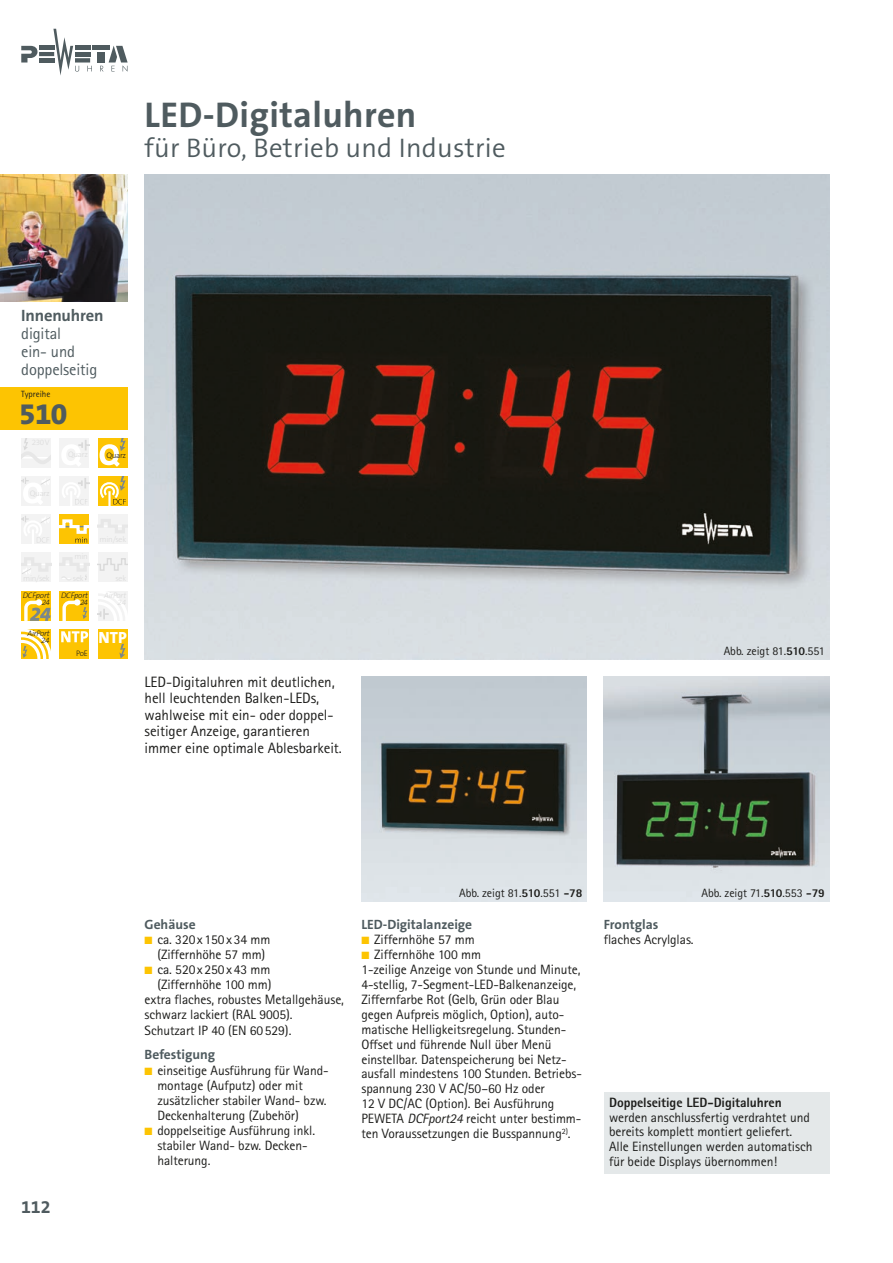
<style>
.page{position:relative;width:893px;height:1263px;background:#fff}
.page>*{position:absolute;margin:0;border:0;box-sizing:border-box;transform-origin:0 0}
.t1{font:700 36px "The Sans B W7";letter-spacing:.01em;color:#4f5b5f}
.t2{font:800 30px "The Sans B W8";color:#4f5b5f}
.t3{font:300 27px "The Sans B W4";letter-spacing:.01em;color:#4f5b5f}
.t4{font:700 18px "The Sans B W7";color:#4f5b5f}
.t5{font:16.5px/18px "Rotis Sans Serif Std";letter-spacing:-.01em;color:#4f5b5f}
.t6{font:700 16.5px "The Sans B W7";letter-spacing:-.01em;color:#4f5b5f}
.t7{font:800 16.2px "The Sans B W8";color:#fff}
.t8{font:15px/16.5px "Rotis Sans Serif Std";letter-spacing:-.005em;color:#1d1d1b}
.t9{font:13.5px/14.9px "Rotis Sans Serif Std";letter-spacing:-.005em;color:#1d1d1b}
.t10{font:700 13.5px "The Sans B W7";color:#4f5b5f}
.t11{font:800 13.5px "Rotis Sans Serif Std";letter-spacing:-.005em;color:#1d1d1b}
.t12{font:12px "Rotis Sans Serif Std";letter-spacing:-.005em;color:#1d1d1b}
.t13{font:9px "Rotis Sans Serif Std";color:#1d1d1b}
.t14{font:italic 300 7.95px/7.1px "The Sans B W3";letter-spacing:-.02em;color:#1d1d1b;text-align:right}
.t15{font:300 7.95px "The Sans B W3";letter-spacing:-.03em;color:#1d1d1b}
.s1{font-weight:800}
.s2{color:#fdc402}
.s3{font-style:italic}
</style>
<div class="page">
<svg style="left:87px;top:66px;width:5px;height:5px"></svg>
<hr style="left:39px;top:46px;width:15px;height:4px;background:#4f5b5f">
<hr style="left:39px;top:52px;width:15px;height:4px;background:#4f5b5f">
<div style="left:39px;top:58px;width:15px;height:5px;background:#4f5b5f"></div>
<svg style="left:21px;top:46px;width:16px;height:17px"></svg>
<hr style="left:75px;top:46px;width:15px;height:4px;background:#4f5b5f">
<hr style="left:75px;top:52px;width:15px;height:4px;background:#4f5b5f">
<div style="left:75px;top:58px;width:15px;height:5px;background:#4f5b5f"></div>
<div style="left:97px;top:52px;width:8px;height:11px;background:#4f5b5f"></div>
<hr style="left:92px;top:46px;width:18px;height:4px;background:#4f5b5f">
<svg style="left:53px;top:29px;width:26px;height:47px"></svg>
<svg style="left:100px;top:46px;width:28px;height:26px"></svg>
<div style="left:98px;top:514px;width:30px;height:30px;background:#f3f3f3"></div>
<svg style="left:98px;top:519px;width:30px;height:14px"></svg>
<div style="left:60px;top:438px;width:29px;height:30px;background:#f3f3f3"></div>
<svg style="left:62px;top:440px;width:27px;height:26px"></svg>
<div style="left:21px;top:514px;width:30px;height:30px;background:#f3f3f3"></div>
<svg style="left:21px;top:516px;width:29px;height:28px"></svg>
<div style="left:21px;top:438px;width:30px;height:30px;background:#f3f3f3"></div>
<svg style="left:21px;top:438px;width:30px;height:26px"></svg>
<div style="left:21px;top:476px;width:30px;height:30px;background:#f3f3f3"></div>
<svg style="left:21px;top:477px;width:29px;height:27px"></svg>
<div style="left:60px;top:476px;width:29px;height:30px;background:#f3f3f3"></div>
<svg style="left:62px;top:478px;width:27px;height:28px"></svg>
<div style="left:60px;top:553px;width:29px;height:29px;background:#f3f3f3"></div>
<svg style="left:60px;top:557px;width:29px;height:23px"></svg>
<div style="left:21px;top:553px;width:30px;height:29px;background:#f3f3f3"></div>
<svg style="left:21px;top:558px;width:30px;height:16px"></svg>
<div style="left:98px;top:553px;width:30px;height:29px;background:#f3f3f3"></div>
<svg style="left:98px;top:558px;width:30px;height:13px"></svg>
<svg style="left:98px;top:591px;width:30px;height:30px"></svg>
<div style="left:98px;top:629px;width:30px;height:30px;background:#fdc402"></div>
<img style="left:145px;top:174px;width:684px;height:485px">
<div style="left:0;top:387px;width:128px;height:42px;background:#fdc402"></div>
<img style="left:0;top:174px;width:128px;height:128px">
<img style="left:361px;top:676px;width:226px;height:225px">
<img style="left:604px;top:676px;width:225px;height:225px">
<div style="left:604px;top:1092px;width:225px;height:82px;background:#e4e8e9"></div>
<div style="left:60px;top:591px;width:29px;height:30px;background:#fdc402"></div>
<svg style="left:62px;top:599px;width:25px;height:22px"></svg>
<div style="left:98px;top:438px;width:30px;height:30px;background:#fdc402"></div>
<svg style="left:100px;top:438px;width:26px;height:29px"></svg>
<div style="left:21px;top:591px;width:30px;height:30px;background:#fdc402"></div>
<svg style="left:24px;top:599px;width:27px;height:22px"></svg>
<div style="left:60px;top:629px;width:29px;height:30px;background:#fdc402"></div>
<svg style="left:61px;top:631px;width:27px;height:11px"></svg>
<svg style="left:119px;top:643px;width:7px;height:15px"></svg>
<div style="left:60px;top:514px;width:29px;height:30px;background:#fdc402"></div>
<svg style="left:60px;top:519px;width:29px;height:24px"></svg>
<div style="left:98px;top:476px;width:30px;height:30px;background:#fdc402"></div>
<svg style="left:100px;top:476px;width:26px;height:30px"></svg>
<svg style="left:21px;top:629px;width:30px;height:30px"></svg>
<h1 class="t1" style="left:145px;top:91px;width:273px">LED-Digitaluhren</h1>
<h3 class="t3" style="left:145px;top:130px;width:363px">für Büro, Betrieb und Industrie</h3>
<p class="t6" style="left:21px;top:304px;width:84px">Innenuhren</p>
<p class="t5" style="left:21px;top:324px;width:78px">digital<br>ein- und doppelseitig</p>
<p class="t13" style="left:21px;top:389px;width:31px">Typreihe</p>
<h2 class="t2" style="left:19px;top:395px;width:50px">510</h2>
<p class="t15" style="left:106px;top:450px;width:21px">Quarz</p>
<p class="t14" style="left:23px;top:592px;width:29px">DCFport<br>24</p>
<p class="t14" style="left:28px;top:630px;width:24px">AirPort<br>24</p>
<p class="t14" style="left:61px;top:592px;width:29px">DCFport<br>24</p>
<p class="t15" style="left:76px;top:649px;width:13px">PoE</p>
<p class="t7" style="left:98px;top:627px;width:30px">NTP</p>
<p class="t8" style="left:145px;top:673px;width:199px">LED-Digitaluhren mit deutlichen, hell leuchtenden Balken-LEDs, wahlweise mit ein- oder doppel&shy;seitiger Anzeige, garantieren immer eine optimale Ablesbarkeit.</p>
<p class="t12" style="left:724px;top:644px;width:103px">Abb. zeigt 81.<span class="s1">510</span>.551</p>
<h3 class="t4" style="left:21px;top:1195px;width:31px">112</h3>
<p class="t10" style="left:145px;top:915px;width:53px">Gehäuse</p>
<p class="t9" style="left:145px;top:932px;width:127px;text-align:center"><span class="s2">■</span> ca. 320x150x34 mm (Ziffernhöhe 57 mm)</p>
<p class="t9" style="left:145px;top:962px;width:127px"><span class="s2">■</span> ca. 520x250x43 mm</p>
<p class="t9" style="left:157px;top:977px;width:116px">(Ziffernhöhe 100 mm)</p>
<p class="t9" style="left:145px;top:992px;width:201px">extra flaches, robustes Metallgehäuse,</p>
<p class="t9" style="left:145px;top:1007px;width:149px">schwarz lackiert (RAL 9005).</p>
<p class="t9" style="left:145px;top:1023px;width:148px">Schutzart IP 40 (EN 60529).</p>
<p class="t10" style="left:145px;top:1046px;width:72px">Befestigung</p>
<p class="t9" style="left:157px;top:1063px;width:172px;text-indent:-13px"><span class="s2">■</span> einseitige Ausführung für Wand&shy;montage (Aufputz) oder mit zusätzlicher stabiler Wand- bzw.<br>Deckenhalterung (Zubehör)</p>
<p class="t9" style="left:157px;top:1123px;width:159px;text-indent:-13px"><span class="s2">■</span> doppelseitige Ausführung inkl. stabiler Wand- bzw. Decken&shy;halterung.</p>
<p class="t12" style="left:459px;top:886px;width:125px">Abb. zeigt 81.<span class="s1">510</span>.551 <span class="s1">-78</span></p>
<p class="t12" style="left:701px;top:886px;width:125px">Abb. zeigt 71.<span class="s1">510</span>.553 <span class="s1">-79</span></p>
<p class="t10" style="left:361px;top:915px;width:112px">LED-Digitalanzeige</p>
<p class="t9" style="left:361px;top:932px;width:115px"><span class="s2">■</span> Ziffernhöhe 57 mm</p>
<p class="t9" style="left:361px;top:947px;width:221px"><span class="s2">■</span> Ziffernhöhe 100 mm<br>1-zeilige Anzeige von Stunde und Minute, 4-stellig, 7-Segment-LED-Balkenanzeige, Ziffernfarbe Rot (Gelb, Grün oder Blau gegen Aufpreis möglich, Option), auto-- matische Helligkeitsregelung. Stunden-Offset und führende Null über Menü einstellbar. Datenspeicherung bei Netz&shy;ausfall mindestens 100 Stunden. Betriebs&shy;spannung 230 V AC/50–60 Hz oder<br>12 V DC/AC (Option). Bei Ausführung PEWETA <span class="s3">DCFport24</span> reicht unter bestimm&shy;ten Voraussetzungen die Busspannung<sup>2)</sup>.</p>
<p class="t10" style="left:604px;top:915px;width:56px">Frontglas</p>
<p class="t9" style="left:604px;top:932px;width:91px">flaches Acrylglas.</p>
<p class="t11" style="left:609px;top:1093px;width:174px">Doppelseitige LED-Digitaluhren</p>
<p class="t9" style="left:609px;top:1110px;width:205px">werden anschlussfertig verdrahtet und bereits komplett montiert geliefert.<br>Alle Einstellungen werden automatisch für beide Displays übernommen!</p>
</div>
